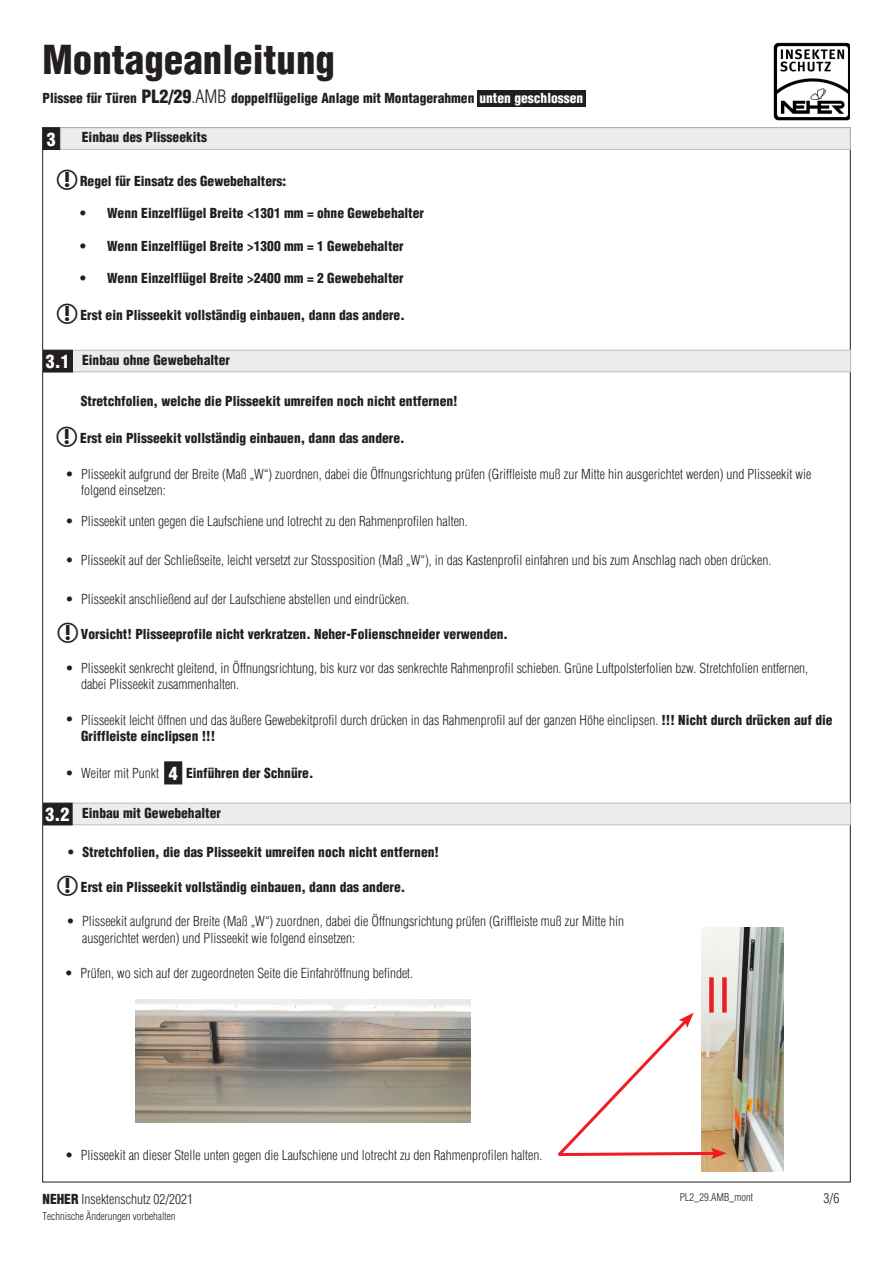
<style>
.page{position:relative;width:893px;height:1263px;background:#fff}
.page>*{position:absolute;margin:0;border:0;box-sizing:border-box;transform-origin:0 0}
.Überschriften{font:900 condensed 39px "Helvetica";color:#231f20}
.Überschriften-2{font:900 condensed 18px "Helvetica";color:#fff}
.Zubehör-Werkzeug{font:300 condensed 13.5px/16.2px "Helvetica";color:#231f20}
.Zubehör-Werkzeug-2{font:900 condensed 13.5px "Helvetica";color:#231f20}
.Überschriften-3{font:900 condensed 13.5px "Helvetica";color:#231f20}
.Zubehör-Werkzeug-3{font:300 condensed 10.5px "Helvetica";color:#231f20}
.s1{font-size:18px}
.s2{font-weight:300;font-size:18px}
.s3{color:#fff}
.s4{font-weight:900}
</style>
<div class="page">
<img style="left:773px;top:43px;width:77px;height:78px">
<div style="left:477px;top:90px;width:109px;height:17px;background:#231f20"></div>
<div style="left:43px;top:128px;width:807px;height:22px;background:#ececee;border:1px solid #bcbdc0"></div>
<div style="left:43px;top:128px;width:17px;height:22px;background:#231f20;border:1px solid #231f20"></div>
<div style="left:43px;top:350px;width:808px;height:22px;background:#ececee;border:1px solid #bcbdc0"></div>
<div style="left:43px;top:350px;width:30px;height:22px;background:#231f20"></div>
<div style="left:165px;top:762px;width:17px;height:22px;background:#231f20;border:1px solid #231f20"></div>
<img style="left:701px;top:928px;width:83px;height:243px">
<div style="left:709px;top:977px;width:5px;height:35px;background:#ee1d23"></div>
<div style="left:722px;top:977px;width:5px;height:35px;background:#ee1d23"></div>
<svg style="left:557px;top:1012px;width:170px;height:147px"></svg>
<div style="left:43px;top:803px;width:808px;height:22px;background:#ececee;border:1px solid #bcbdc0"></div>
<div style="left:43px;top:803px;width:29px;height:22px;background:#231f20"></div>
<img style="left:136px;top:999px;width:335px;height:123px">
<p class="Überschriften" style="left:43px;top:36px;width:294px">Montageanleitung</p>
<p class="Überschriften-3" style="left:43px;top:90px;width:542px">Plissee für Türen <span class="s1">PL2/29</span><span class="s2">.AMB</span> doppelflügelige Anlage mit Montagerahmen <span class="s3">unten geschlossen</span></p>
<p class="Überschriften-2" style="left:47px;top:128px;width:10px">3</p>
<p class="Überschriften-3" style="left:82px;top:129px;width:127px">Einbau des Plisseekits</p>
<p class="Zubehör-Werkzeug-2" style="left:80px;top:173px;width:208px">Regel für Einsatz des Gewebehalters:</p>
<p class="Überschriften-3" style="left:80px;top:205px;width:345px">• Wenn Einzelflügel Breite &lt;1301 mm = ohne Gewebehalter</p>
<p class="Überschriften-3" style="left:80px;top:237px;width:325px">• Wenn Einzelflügel Breite &gt;1300 mm = 1 Gewebehalter</p>
<p class="Überschriften-3" style="left:80px;top:270px;width:325px">• Wenn Einzelflügel Breite &gt;2400 mm = 2 Gewebehalter</p>
<p class="Zubehör-Werkzeug-2" style="left:80px;top:307px;width:326px">Erst ein Plisseekit vollständig einbauen, dann das andere.</p>
<p class="Überschriften-2" style="left:46px;top:350px;width:25px">3.1</p>
<p class="Überschriften-3" style="left:82px;top:352px;width:149px">Einbau ohne Gewebehalter</p>
<p class="Zubehör-Werkzeug-2" style="left:81px;top:393px;width:378px">Stretchfolien, welche die Plisseekit umreifen noch nicht entfernen!</p>
<p class="Zubehör-Werkzeug" style="left:65px;top:466px;width:10px">•</p>
<p class="Zubehör-Werkzeug-2" style="left:80px;top:430px;width:326px">Erst ein Plisseekit vollständig einbauen, dann das andere.</p>
<p class="Zubehör-Werkzeug" style="left:81px;top:466px;width:732px">Plisseekit aufgrund der Breite (Maß „W“) zuordnen, dabei die Öffnungsrichtung prüfen (Griffleiste muß zur Mitte hin ausgerichtet werden) und Plisseekit wie folgend einsetzen:</p>
<p class="Zubehör-Werkzeug" style="left:65px;top:513px;width:10px">•</p>
<p class="Zubehör-Werkzeug" style="left:81px;top:513px;width:388px">Plisseekit unten gegen die Laufschiene und lotrecht zu den Rahmenprofilen halten.</p>
<p class="Zubehör-Werkzeug" style="left:65px;top:552px;width:10px">•</p>
<p class="Zubehör-Werkzeug" style="left:81px;top:552px;width:692px">Plisseekit auf der Schließseite, leicht versetzt zur Stossposition (Maß „W“), in das Kastenprofil einfahren und bis zum Anschlag nach oben drücken.</p>
<p class="Zubehör-Werkzeug" style="left:65px;top:591px;width:10px">•</p>
<p class="Zubehör-Werkzeug" style="left:81px;top:591px;width:330px">Plisseekit anschließend auf der Laufschiene abstellen und eindrücken.</p>
<p class="Zubehör-Werkzeug" style="left:65px;top:659px;width:10px">•</p>
<p class="Zubehör-Werkzeug-2" style="left:81px;top:625px;width:429px">Vorsicht! Plisseeprofile nicht verkratzen. Neher-Folienschneider verwenden.</p>
<p class="Zubehör-Werkzeug" style="left:81px;top:659px;width:729px">Plisseekit senkrecht gleitend, in Öffnungsrichtung, bis kurz vor das senkrechte Rahmenprofil schieben. Grüne Luftpolsterfolien bzw. Stretchfolien entfernen, dabei Plisseekit zusammenhalten.</p>
<p class="Zubehör-Werkzeug" style="left:65px;top:711px;width:10px">•</p>
<p class="Zubehör-Werkzeug" style="left:81px;top:712px;width:753px">Plisseekit leicht öffnen und das äußere Gewebekitprofil durch drücken in das Rahmenprofil auf der ganzen Höhe einclipsen. <span class="s4">!!! Nicht durch drücken auf die<br>Griffleiste einclipsen !!!</span></p>
<p class="Zubehör-Werkzeug" style="left:65px;top:765px;width:10px">•</p>
<p class="Zubehör-Werkzeug" style="left:81px;top:765px;width:79px">Weiter mit Punkt</p>
<p class="Überschriften-2" style="left:169px;top:762px;width:10px">4</p>
<p class="Zubehör-Werkzeug-2" style="left:186px;top:765px;width:129px">Einführen der Schnüre.</p>
<p class="Überschriften-2" style="left:46px;top:803px;width:25px">3.2</p>
<p class="Überschriften-3" style="left:82px;top:804px;width:140px">Einbau mit Gewebehalter</p>
<p class="Zubehör-Werkzeug" style="left:67px;top:844px;width:10px">•</p>
<p class="Zubehör-Werkzeug-2" style="left:82px;top:844px;width:358px">Stretchfolien, die das Plisseekit umreifen noch nicht entfernen!</p>
<p class="Zubehör-Werkzeug" style="left:67px;top:913px;width:10px">•</p>
<p class="Zubehör-Werkzeug-2" style="left:81px;top:878px;width:326px">Erst ein Plisseekit vollständig einbauen, dann das andere.</p>
<p class="Zubehör-Werkzeug" style="left:82px;top:913px;width:543px">Plisseekit aufgrund der Breite (Maß „W“) zuordnen, dabei die Öffnungsrichtung prüfen (Griffleiste muß zur Mitte hin ausgerichtet werden) und Plisseekit wie folgend einsetzen:</p>
<p class="Zubehör-Werkzeug" style="left:65px;top:964px;width:10px">•</p>
<p class="Zubehör-Werkzeug" style="left:80px;top:964px;width:334px">Prüfen, wo sich auf der zugeordneten Seite die Einfahröffnung befindet.</p>
<p class="Zubehör-Werkzeug" style="left:65px;top:1146px;width:10px">•</p>
<p class="Zubehör-Werkzeug" style="left:81px;top:1146px;width:463px">Plisseekit an dieser Stelle unten gegen die Laufschiene und lotrecht zu den Rahmenprofilen halten.</p>
<p class="Zubehör-Werkzeug" style="left:43px;top:1191px;width:152px"><span class="s4">NEHER</span> Insektenschutz 02/2021</p>
<p class="Zubehör-Werkzeug-3" style="left:43px;top:1210px;width:134px">Technische Änderungen vorbehalten</p>
<p class="Zubehör-Werkzeug-3" style="left:680px;top:1190px;width:75px">PL2_29.AMB_mont</p>
<p class="Zubehör-Werkzeug" style="left:824px;top:1190px;width:17px">3/6</p>
</div>
